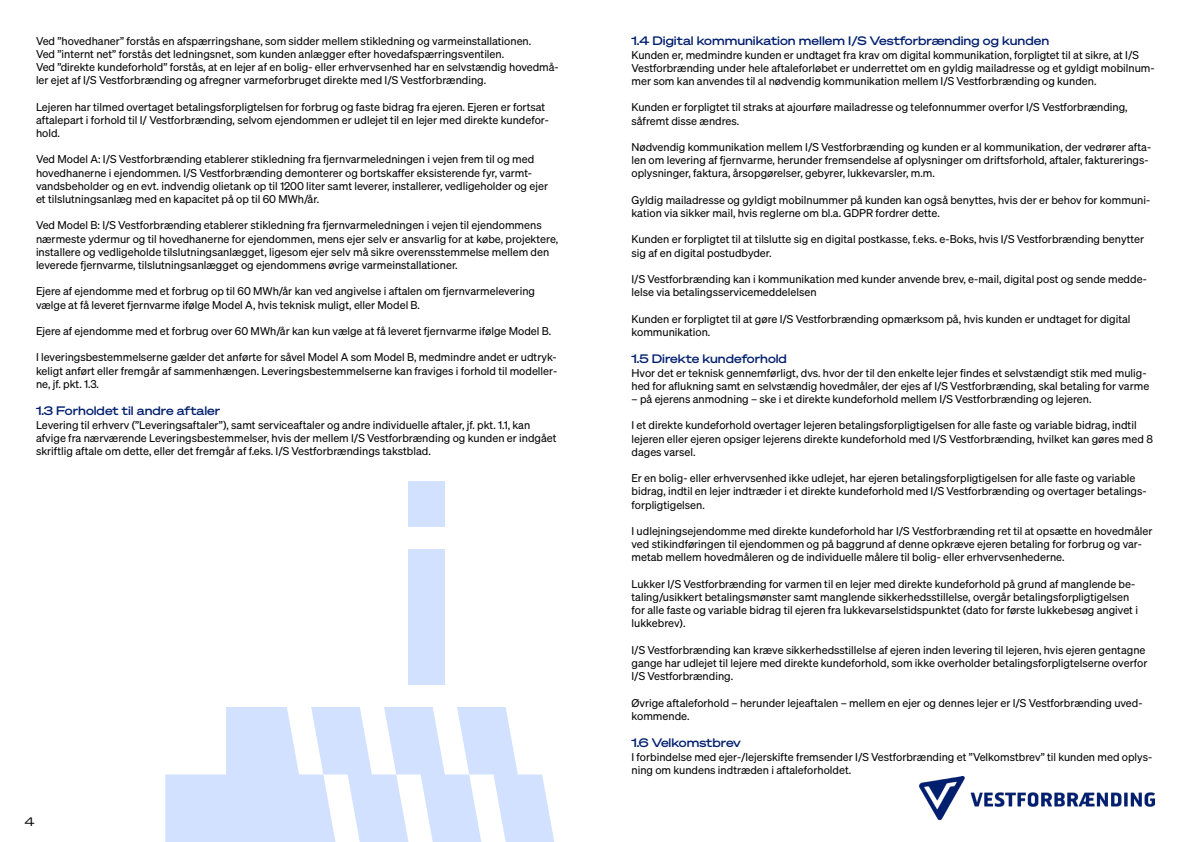
<style>
.page{position:relative;width:1191px;height:842px;background:#fff}
.page>*{position:absolute;margin:0;border:0;box-sizing:border-box;transform-origin:0 0}
.t1{font:12px "Sohne Breit Kraftig";color:#001e6e}
.t2{font:12px "Sohne Breit Buch";color:#000}
.t3{font:11px/13.2px "Sohne Buch";color:#000}
</style>
<div class="page">
<img style="left:919px;top:776px;width:236px;height:43px">
<div style="left:408px;top:549px;width:37px;height:135px;background:#d2e1ff"></div>
<div style="left:408px;top:482px;width:37px;height:45px;background:#d2e1ff"></div>
<svg style="left:165px;top:707px;width:389px;height:135px"></svg>
<p class="t3" style="left:36px;top:34px;width:524px">Ved ”hovedhaner” forstås en afspærringshane, som sidder mellem stikledning og varmeinstallationen.<br>Ved ”internt net” forstås det ledningsnet, som kunden anlægger efter hovedafspærringsventilen.<br>Ved ”direkte kundeforhold” forstås, at en lejer af en bolig- eller erhvervsenhed har en selvstændig hovedmå&shy;ler ejet af I/S Vestforbrænding og afregner varmeforbruget direkte med I/S Vestforbrænding.</p>
<p class="t3" style="left:36px;top:100px;width:514px">Lejeren har tilmed overtaget betalingsforpligtelsen for forbrug og faste bidrag fra ejeren. Ejeren er fortsat aftalepart i forhold til I/ Vestforbrænding, selvom ejendommen er udlejet til en lejer med direkte kundefor&shy;hold.</p>
<p class="t3" style="left:36px;top:153px;width:513px">Ved Model A: I/S Vestforbrænding etablerer stikledning fra fjernvarmeledningen i vejen frem til og med hovedhanerne i ejendommen. I/S Vestforbrænding demonterer og bortskaffer eksisterende fyr, varmt&shy;vandsbeholder og en evt. indvendig olietank op til 1200 liter samt leverer, installerer, vedligeholder og ejer et tilslutningsanlæg med en kapacitet på op til 60 MWh/år.</p>
<p class="t3" style="left:36px;top:219px;width:524px">Ved Model B: I/S Vestforbrænding etablerer stikledning fra fjernvarmeledningen i vejen til ejendommens nærmeste ydermur og til hovedhanerne for ejendommen, mens ejer selv er ansvarlig for at købe, projektere, installere og vedligeholde tilslutningsanlægget, ligesom ejer selv må sikre overensstemmelse mellem den leverede fjernvarme, tilslutningsanlægget og ejendommens øvrige varmeinstallationer.</p>
<p class="t3" style="left:36px;top:285px;width:500px">Ejere af ejendomme med et forbrug op til 60 MWh/år kan ved angivelse i aftalen om fjernvarmelevering vælge at få leveret fjernvarme ifølge Model A, hvis teknisk muligt, eller Model B.</p>
<p class="t3" style="left:36px;top:324px;width:517px">Ejere af ejendomme med et forbrug over 60 MWh/år kan kun vælge at få leveret fjernvarme ifølge Model B.</p>
<p class="t3" style="left:36px;top:351px;width:522px;text-align:justify">I leveringsbestemmelserne gælder det anførte for såvel Model A som Model B, medmindre andet er udtryk&shy;keligt anført eller fremgår af sammenhængen. Leveringsbestemmelserne kan fraviges i forhold til modeller&shy;ne, jf. pkt. 1.3.</p>
<h3 class="t1" style="left:36px;top:404px;width:186px">1.3 Forholdet til andre aftaler</h3>
<p class="t3" style="left:36px;top:418px;width:522px">Levering til erhverv (”Leveringsaftaler”), samt serviceaftaler og andre individuelle aftaler, jf. pkt. 1.1, kan afvige fra nærværende Leveringsbestemmelser, hvis der mellem I/S Vestforbrænding og kunden er indgået skriftlig aftale om dette, eller det fremgår af f.eks. I/S Vestforbrændings takstblad.</p>
<p class="t2" style="left:25px;top:815px;width:11px">4</p>
<h3 class="t1" style="left:631px;top:34px;width:419px">1.4 Digital kommunikation mellem I/S Vestforbrænding og kunden</h3>
<p class="t3" style="left:631px;top:48px;width:524px">Kunden er, medmindre kunden er undtaget fra krav om digital kommunikation, forpligtet til at sikre, at I/S<br>Vestforbrænding under hele aftaleforløbet er underrettet om en gyldig mailadresse og et gyldigt mobilnum&shy;mer som kan anvendes til al nødvendig kommunikation mellem I/S Vestforbrænding og kunden.</p>
<p class="t3" style="left:631px;top:101px;width:498px">Kunden er forpligtet til straks at ajourføre mailadresse og telefonnummer overfor I/S Vestforbrænding, såfremt disse ændres.</p>
<p class="t3" style="left:631px;top:140px;width:521px">Nødvendig kommunikation mellem I/S Vestforbrænding og kunden er al kommunikation, der vedrører afta&shy;len om levering af fjernvarme, herunder fremsendelse af oplysninger om driftsforhold, aftaler, fakturerings&shy;oplysninger, faktura, årsopgørelser, gebyrer, lukkevarsler, m.m.</p>
<p class="t3" style="left:631px;top:193px;width:520px">Gyldig mailadresse og gyldigt mobilnummer på kunden kan også benyttes, hvis der er behov for kommuni&shy;kation via sikker mail, hvis reglerne om bl.a. GDPR fordrer dette.</p>
<p class="t3" style="left:631px;top:233px;width:514px">Kunden er forpligtet til at tilslutte sig en digital postkasse, f.eks. e-Boks, hvis I/S Vestforbrænding benytter sig af en digital postudbyder.</p>
<p class="t3" style="left:631px;top:272px;width:517px">I/S Vestforbrænding kan i kommunikation med kunder anvende brev, e-mail, digital post og sende medde&shy;lelse via betalingsservicemeddelelsen</p>
<p class="t3" style="left:631px;top:312px;width:500px">Kunden er forpligtet til at gøre I/S Vestforbrænding opmærksom på, hvis kunden er undtaget for digital kommunikation.</p>
<p class="t1" style="left:631px;top:352px;width:157px">1.5 Direkte kundeforhold</p>
<p class="t3" style="left:631px;top:366px;width:519px">Hvor det er teknisk gennemførligt, dvs. hvor der til den enkelte lejer findes et selvstændigt stik med mulig&shy;hed for aflukning samt en selvstændig hovedmåler, der ejes af I/S Vestforbrænding, skal betaling for varme</p>
<p class="t3" style="left:631px;top:392px;width:461px">– på ejerens anmodning – ske i et direkte kundeforhold mellem I/S Vestforbrænding og lejeren.</p>
<p class="t3" style="left:631px;top:419px;width:523px">I et direkte kundeforhold overtager lejeren betalingsforpligtigelsen for alle faste og variable bidrag, indtil lejeren eller ejeren opsiger lejerens direkte kundeforhold med I/S Vestforbrænding, hvilket kan gøres med 8 dages varsel.</p>
<p class="t3" style="left:631px;top:471px;width:516px">Er en bolig- eller erhvervsenhed ikke udlejet, har ejeren betalingsforpligtigelsen for alle faste og variable bidrag, indtil en lejer indtræder i et direkte kundeforhold med I/S Vestforbrænding og overtager betalings&shy;forpligtigelsen.</p>
<p class="t3" style="left:631px;top:524px;width:522px">I udlejningsejendomme med direkte kundeforhold har I/S Vestforbrænding ret til at opsætte en hovedmåler ved stikindføringen til ejendommen og på baggrund af denne opkræve ejeren betaling for forbrug og var&shy;metab mellem hovedmåleren og de individuelle målere til bolig- eller erhvervsenhederne.</p>
<p class="t3" style="left:631px;top:577px;width:508px">Lukker I/S Vestforbrænding for varmen til en lejer med direkte kundeforhold på grund af manglende be&shy;taling/usikkert betalingsmønster samt manglende sikkerhedsstillelse, overgår betalingsforpligtigelsen for alle faste og variable bidrag til ejeren fra lukkevarselstidspunktet (dato for første lukkebesøg angivet i lukkebrev).</p>
<p class="t3" style="left:631px;top:643px;width:517px">I/S Vestforbrænding kan kræve sikkerhedsstillelse af ejeren inden levering til lejeren, hvis ejeren gentagne gange har udlejet til lejere med direkte kundeforhold, som ikke overholder betalingsforpligtelserne overfor<br>I/S Vestforbrænding.</p>
<p class="t3" style="left:631px;top:696px;width:512px">Øvrige aftaleforhold – herunder lejeaftalen – mellem en ejer og dennes lejer er I/S Vestforbrænding uved&shy;kommende.</p>
<p class="t1" style="left:631px;top:736px;width:111px">1.6 Velkomstbrev</p>
<p class="t3" style="left:631px;top:750px;width:522px">I forbindelse med ejer-/lejerskifte fremsender I/S Vestforbrænding et ”Velkomstbrev” til kunden med oplys&shy;ning om kundens indtræden i aftaleforholdet.</p>
</div>
